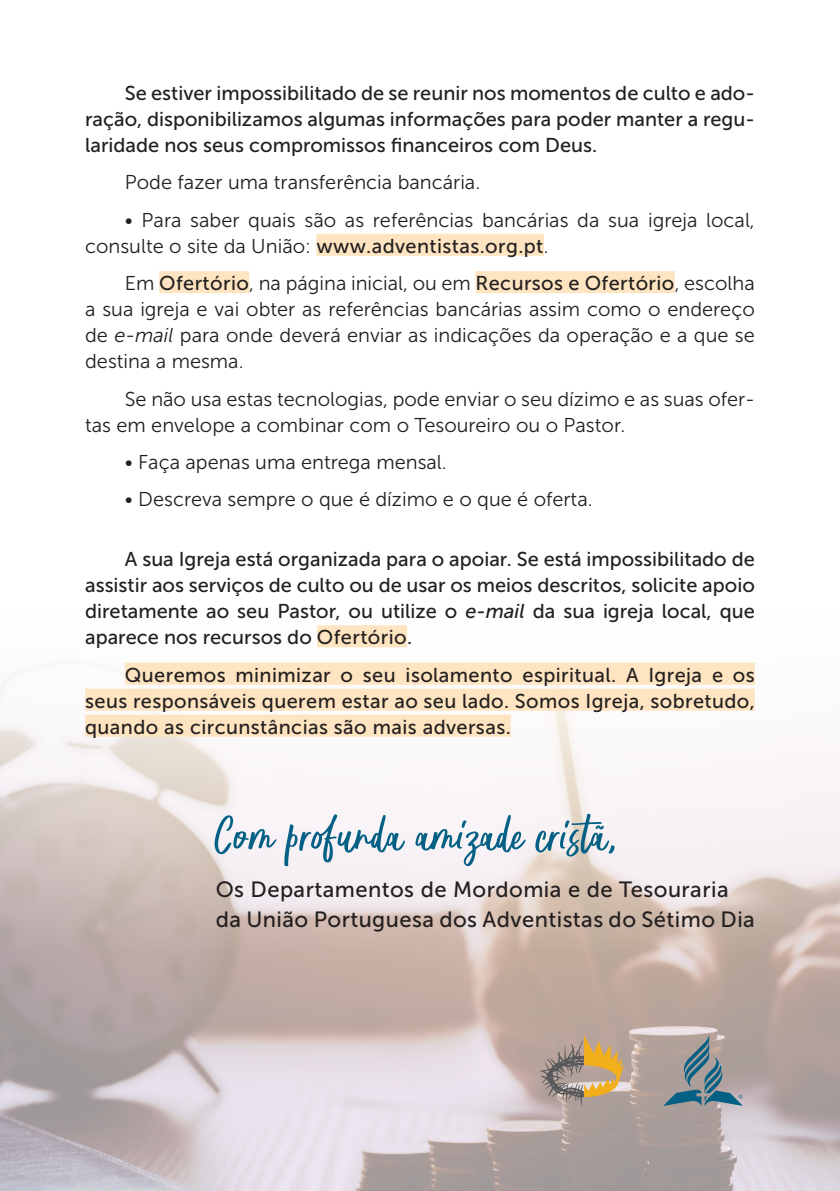
<style>
.page{position:relative;width:840px;height:1191px;background:#fff}
.page>*{position:absolute;margin:0;border:0;box-sizing:border-box;transform-origin:0 0}
.t1{font:54px "Jankador";color:#046084}
.t2{font:22px "Museo Sans 500";letter-spacing:.02em;color:#231f20}
.t3{font:20px/26px "Museo Sans 500";color:#231f20;text-align:justify}
.t4{font:20px/26px "Museo Sans 300";color:#231f20}
.s1{font-family:"Museo Sans 500"}
.s2{font-style:italic}
</style>
<div class="page">
<img style="left:0;top:647px;width:839px;height:544px">
<div style="left:316px;top:234px;width:227px;height:22px;background:#fee4c0"></div>
<div style="left:159px;top:271px;width:90px;height:22px;background:#fee4c0"></div>
<div style="left:475px;top:271px;width:199px;height:22px;background:#fee4c0"></div>
<div style="left:317px;top:625px;width:90px;height:22px;background:#fee4c0"></div>
<div style="left:125px;top:662px;width:629px;height:22px;background:#fee4c0"></div>
<div style="left:85px;top:688px;width:669px;height:22px;background:#fee4c0"></div>
<div style="left:85px;top:714px;width:425px;height:22px;background:#fee4c0"></div>
<svg style="left:663px;top:1035px;width:79px;height:71px;background:#889296"></svg>
<svg style="left:539px;top:1035px;width:85px;height:71px;background:#b59c7f"></svg>
<p class="t3" style="left:85px;top:80px;width:670px;text-indent:40px">Se estiver impossibilitado de se reunir nos momentos de culto e ado&shy;ração, disponibilizamos algumas informações para poder manter a regu&shy;laridade nos seus compromissos financeiros com Deus.</p>
<p class="t4" style="left:125px;top:170px;width:357px">Pode fazer uma transferência bancária.</p>
<p class="t4" style="left:85px;top:207px;width:670px;text-indent:40px">• Para saber quais são as referências bancárias da sua igreja local, consulte o site da União: <span class="s1">www.adventistas.org.pt</span>.</p>
<p class="t4" style="left:85px;top:270px;width:670px;text-align:justify;text-indent:40px">Em <span class="s1">Ofertório</span>, na página inicial, ou em <span class="s1">Recursos e Ofertório</span>, escolha a sua igreja e vai obter as referências bancárias assim como o endereço de <span class="s2">e-mail</span> para onde deverá enviar as indicações da operação e a que se destina a mesma.</p>
<p class="t4" style="left:85px;top:386px;width:670px;text-indent:40px">Se não usa estas tecnologias, pode enviar o seu dízimo e as suas ofer&shy;tas em envelope a combinar com o Tesoureiro ou o Pastor.</p>
<p class="t4" style="left:125px;top:449px;width:323px">• Faça apenas uma entrega mensal.</p>
<p class="t4" style="left:125px;top:486px;width:469px">• Descreva sempre o que é dízimo e o que é oferta.</p>
<p class="t3" style="left:85px;top:546px;width:670px;text-indent:40px">A sua Igreja está organizada para o apoiar. Se está impossibilitado de assistir aos serviços de culto ou de usar os meios descritos, solicite apoio diretamente ao seu Pastor, ou utilize o <span class="s2">e-mail</span> da sua igreja local, que aparece nos recursos do Ofertório.</p>
<p class="t3" style="left:85px;top:662px;width:671px;text-indent:40px">Queremos minimizar o seu isolamento espiritual. A Igreja e os seus responsáveis querem estar ao seu lado. Somos Igreja, sobretudo, quando as circunstâncias são mais adversas.</p>
<p class="t1" style="left:215px;top:807px;width:404px">Com profunda amizade cristã,</p>
<p class="t2" style="left:215px;top:877px;width:514px">Os Departamentos de Mordomia e de Tesouraria</p>
<p class="t2" style="left:215px;top:907px;width:540px">da União Portuguesa dos Adventistas do Sétimo Dia</p>
</div>
